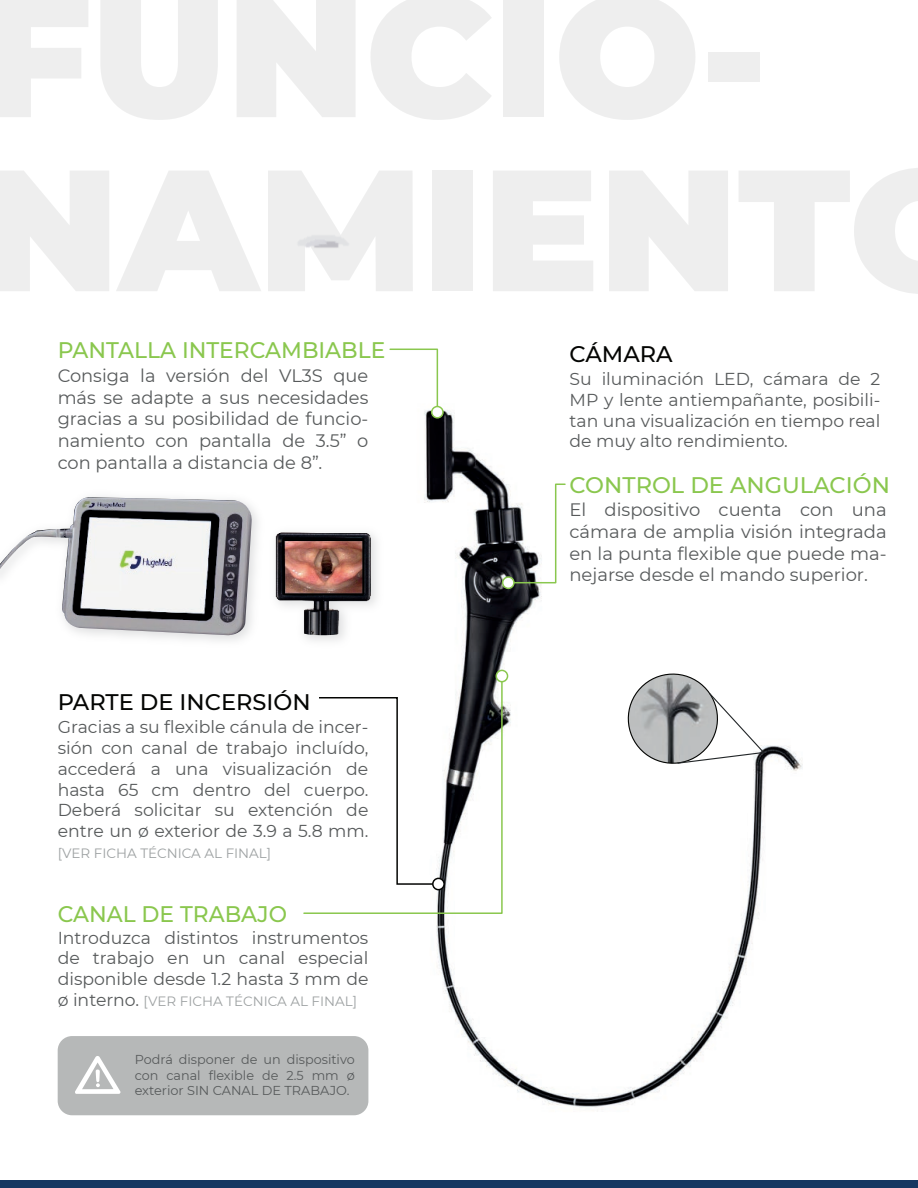
<style>
.page{position:relative;width:918px;height:1188px;background:#fff}
.page>*{position:absolute;margin:0;border:0;box-sizing:border-box;transform-origin:0 0}
.t1{font:500 22.5px "Montserrat";color:#8ac74e}
.t2{font:500 22.5px "Montserrat";color:#040503}
.t3{font:18px/21.6px "Montserrat";color:#575a5b;text-align:justify}
.t4{font:17.25px/20.7px "Montserrat";color:#575a5b;text-align:justify}
.t5{font:13.5px "Montserrat";color:#9da1a2}
.t6{font:12.9px/15.5px "Montserrat";color:#575a5b;text-align:justify}
.s1{font-size:17.25px;color:#575a5b}
</style>
<div class="page">
<img style="left:368px;top:410px;width:435px;height:698px">
<div style="left:0;top:1180px;width:918px;height:8px;background:#153761"></div>
<svg style="left:389px;top:348px;width:55px;height:71px"></svg>
<svg style="left:502px;top:483px;width:65px;height:106px"></svg>
<svg style="left:623px;top:668px;width:143px;height:101px"></svg>
<svg style="left:303px;top:674px;width:200px;height:241px"></svg>
<svg style="left:496px;top:670px;width:12px;height:12px"></svg>
<div style="left:58px;top:1036px;width:310px;height:79px;background:#b6b8b8;border-radius:14px"></div>
<svg style="left:75px;top:1056px;width:45px;height:38px"></svg>
<img style="left:297px;top:235px;width:52px;height:13px">
<img style="left:0;top:497px;width:252px;height:139px">
<img style="left:260px;top:510px;width:144px;height:144px">
<img style="left:271px;top:526px;width:108px;height:109px">
<h1 class="t1" style="left:58px;top:334px;width:329px">PANTALLA INTERCAMBIABLE</h1>
<p class="t3" style="left:58px;top:364px;width:312px">Consiga la versión del VL3S que más se adapte a sus necesidades gracias a su posibilidad de funcio&shy;namiento con pantalla de 3.5” o con pantalla a distancia de 8”.</p>
<h1 class="t2" style="left:58px;top:686px;width:254px">PARTE DE INCERSIÓN</h1>
<p class="t4" style="left:58px;top:716px;width:312px">Gracias a su flexible cánula de incer&shy;sión con canal de trabajo incluído, accederá a una visualización de hasta 65 cm dentro del cuerpo.<br>Deberá solicitar su extención de entre un ø exterior de 3.9 a 5.8 mm.</p>
<p class="t5" style="left:58px;top:844px;width:215px">[VER FICHA TÉCNICA AL FINAL]</p>
<h1 class="t1" style="left:58px;top:898px;width:231px">CANAL DE TRABAJO</h1>
<p class="t4" style="left:58px;top:927px;width:312px">Introduzca distintos instrumentos de trabajo en un canal especial disponible desde 1.2 hasta 3 mm de</p>
<p class="t5" style="left:58px;top:992px;width:301px"><span class="s1">ø interno.</span> [VER FICHA TÉCNICA AL FINAL]</p>
<p class="t6" style="left:135px;top:1052px;width:222px">Podrá disponer de un dispositivo con canal flexible de 2.5 mm ø exterior SIN CANAL DE TRABAJO.</p>
<h1 class="t2" style="left:570px;top:338px;width:105px">CÁMARA</h1>
<p class="t4" style="left:570px;top:368px;width:312px">Su iluminación LED, cámara de 2<br>MP y lente antiempañante, posibili&shy;tan una visualización en tiempo real de muy alto rendimiento.</p>
<h1 class="t1" style="left:569px;top:469px;width:322px">CONTROL DE ANGULACIÓN</h1>
<p class="t3" style="left:569px;top:499px;width:319px">El dispositivo cuenta con una cámara de amplia visión integrada en la punta flexible que puede ma&shy;nejarse desde el mando superior.</p>
</div>
